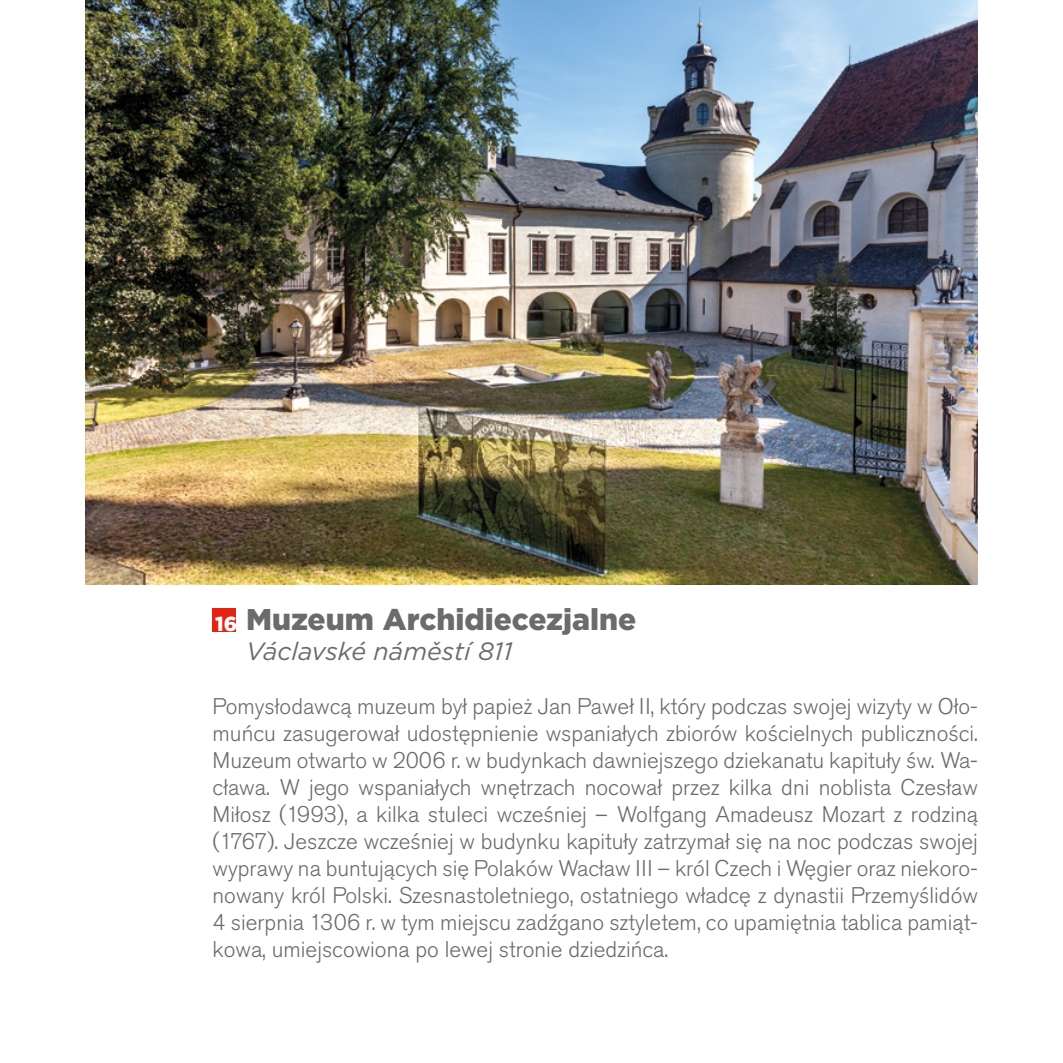
<style>
.page{position:relative;width:1063px;height:1063px;background:#fff}
.page>*{position:absolute;margin:0;border:0;box-sizing:border-box;transform-origin:0 0}
.t1{font:900 30px "Gotham";color:#6b6b6a}
.t2{font:italic 25px "Gotham";color:#6b6b6a}
.t3{font:300 22.5px/27px "Akzidenz Grotesk Pro";color:#6b6b6a;text-align:justify}
.s1{font-size:20.25px;color:#fff}
</style>
<div class="page">
<div style="left:213px;top:608px;width:23px;height:23px;background:#e42313"></div>
<img style="left:85px;top:0;width:893px;height:585px">
<h1 class="t1" style="left:215px;top:599px;width:423px"><span class="s1">16</span> Muzeum Archidiecezjalne</h1>
<p class="t2" style="left:246px;top:635px;width:268px">Václavské náměstí 811</p>
<p class="t3" style="left:213px;top:693px;width:767px">Pomysłodawcą muzeum był papież Jan Paweł II, który podczas swojej wizyty w Oło&shy;muńcu zasugerował udostępnienie wspaniałych zbiorów kościelnych publiczności.<br>Muzeum otwarto w 2006 r. w budynkach dawniejszego dziekanatu kapituły św. Wa&shy;cława. W jego wspaniałych wnętrzach nocował przez kilka dni noblista Czesław Miłosz (1993), a kilka stuleci wcześniej – Wolfgang Amadeusz Mozart z rodziną (1767). Jeszcze wcześniej w budynku kapituły zatrzymał się na noc podczas swojej wyprawy na buntujących się Polaków Wacław III – król Czech i Węgier oraz niekoro&shy;nowany król Polski. Szesnastoletniego, ostatniego władcę z dynastii Przemyślidów 4 sierpnia 1306 r. w tym miejscu zadźgano sztyletem, co upamiętnia tablica pamiąt&shy;kowa, umiejscowiona po lewej stronie dziedzińca.</p>
</div>
